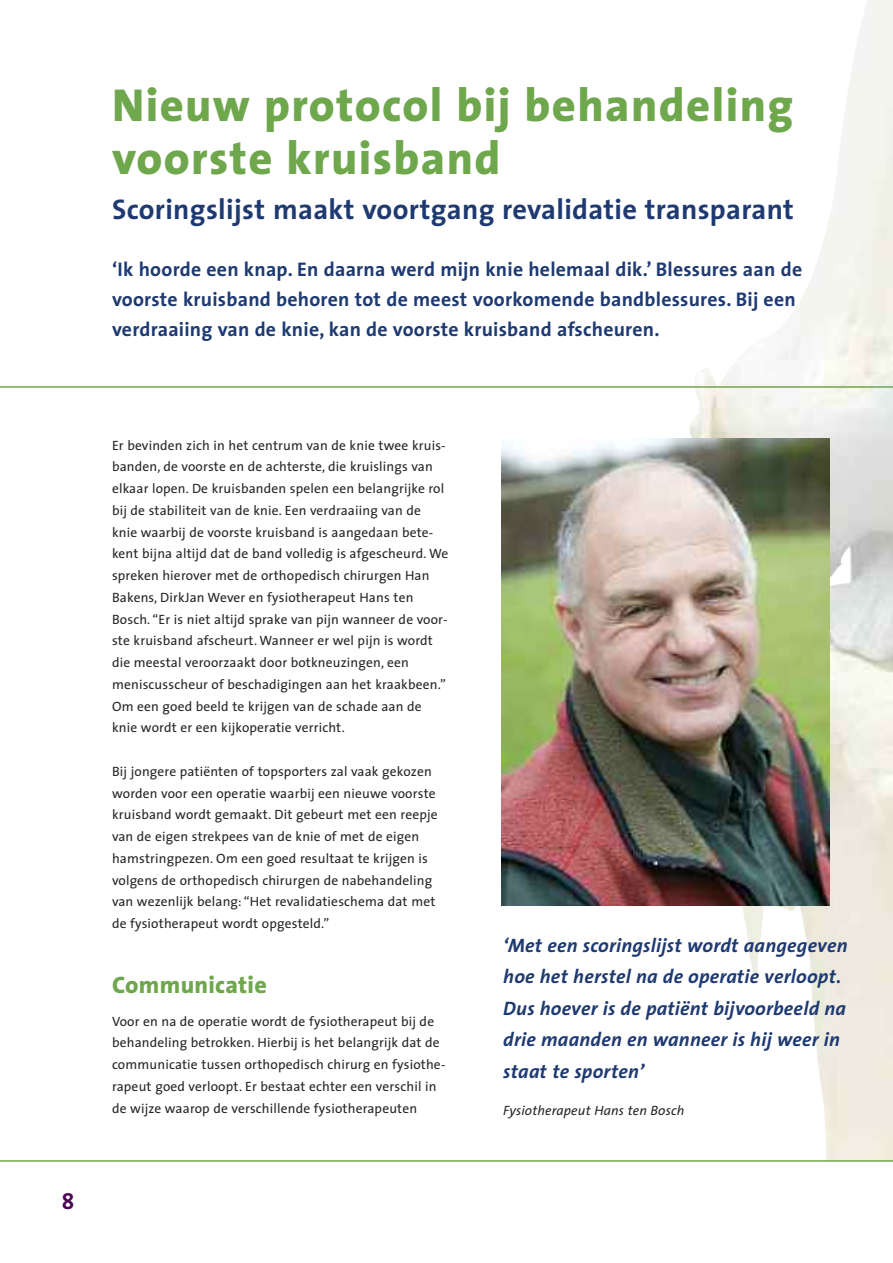
<style>
.page{position:relative;width:893px;height:1263px;background:#fff}
.page>*{position:absolute;margin:0;border:0;box-sizing:border-box;transform-origin:0 0}
.t1{font:800 46.5px/52.5px "The Sans";letter-spacing:.03em;color:#6fa74c}
.t2{font:700 28.5px "The Sans";letter-spacing:.01em;color:#1e3a71}
.t3{font:800 24px "The Sans";letter-spacing:.01em;color:#6fa74c}
.t4{font:700 22.5px "The Sans";color:#4e0357}
.t5{font:700 19.8px/30px "The Sans";letter-spacing:.01em;color:#1e3a71}
.t6{font:italic 700 19.5px/31.5px "The Sans";letter-spacing:.01em;color:#1e3a71}
.t7{font:13.5px/21.8px "The Sans";letter-spacing:.01em;color:#272627}
.t8{font:italic 13.5px "The Sans";letter-spacing:.01em;color:#272627}
</style>
<div class="page">
<img style="left:689px;top:0;width:204px;height:1160px">
<hr style="left:0;top:386px;width:893px;height:2px;background:#6fa74c">
<hr style="left:0;top:1160px;width:893px;height:2px;background:#6fa74c">
<img style="left:502px;top:438px;width:327px;height:468px">
<h1 class="t1" style="left:112px;top:84px;width:683px">Nieuw protocol bij behandeling voorste kruisband</h1>
<h2 class="t2" style="left:112px;top:198px;width:683px">Scoringslijst maakt voortgang revalidatie transparant</h2>
<h3 class="t5" style="left:112px;top:256px;width:692px">‘Ik hoorde een knap. En daarna werd mijn knie helemaal dik.’ Blessures aan de voorste kruisband behoren tot de meest voorkomende bandblessures. Bij een verdraaiing van de knie, kan de voorste kruisband afscheuren.</h3>
<h3 class="t4" style="left:62px;top:1193px;width:14px">8</h3>
<p class="t7" style="left:112px;top:435px;width:338px">Er bevinden zich in het centrum van de knie twee kruis&shy;banden, de voorste en de achterste, die kruislings van elkaar lopen. De kruisbanden spelen een belangrijke rol bij de stabiliteit van de knie. Een verdraaiing van de knie waarbij de voorste kruisband is aangedaan bete&shy;kent bijna altijd dat de band volledig is afgescheurd. We spreken hierover met de orthopedisch chirurgen Han Bakens, DirkJan Wever en fysiotherapeut Hans ten Bosch. “Er is niet altijd sprake van pijn wanneer de voor&shy;ste kruisband afscheurt. Wanneer er wel pijn is wordt die meestal veroorzaakt door botkneuzingen, een meniscusscheur of beschadigingen aan het kraakbeen.” Om een goed beeld te krijgen van de schade aan de knie wordt er een kijkoperatie verricht.</p>
<p class="t7" style="left:112px;top:762px;width:327px">Bij jongere patiënten of topsporters zal vaak gekozen worden voor een operatie waarbij een nieuwe voorste kruisband wordt gemaakt. Dit gebeurt met een reepje van de eigen strekpees van de knie of met de eigen hamstringpezen. Om een goed resultaat te krijgen is volgens de orthopedisch chirurgen de nabehandeling van wezenlijk belang: “Het revalidatieschema dat met de fysiotherapeut wordt opgesteld.”</p>
<h3 class="t3" style="left:112px;top:976px;width:156px">Communicatie</h3>
<p class="t7" style="left:112px;top:1011px;width:335px">Voor en na de operatie wordt de fysiotherapeut bij de behandeling betrokken. Hierbij is het belangrijk dat de communicatie tussen orthopedisch chirurg en fysiothe&shy;rapeut goed verloopt. Er bestaat echter een verschil in de wijze waarop de verschillende fysiotherapeuten</p>
<h3 class="t6" style="left:503px;top:931px;width:346px">‘Met een scoringslijst wordt aangegeven hoe het herstel na de operatie verloopt.<br>Dus hoever is de patiënt bijvoorbeeld na drie maanden en wanneer is hij weer in staat te sporten’</h3>
<p class="t8" style="left:503px;top:1105px;width:183px">Fysiotherapeut Hans ten Bosch</p>
</div>
